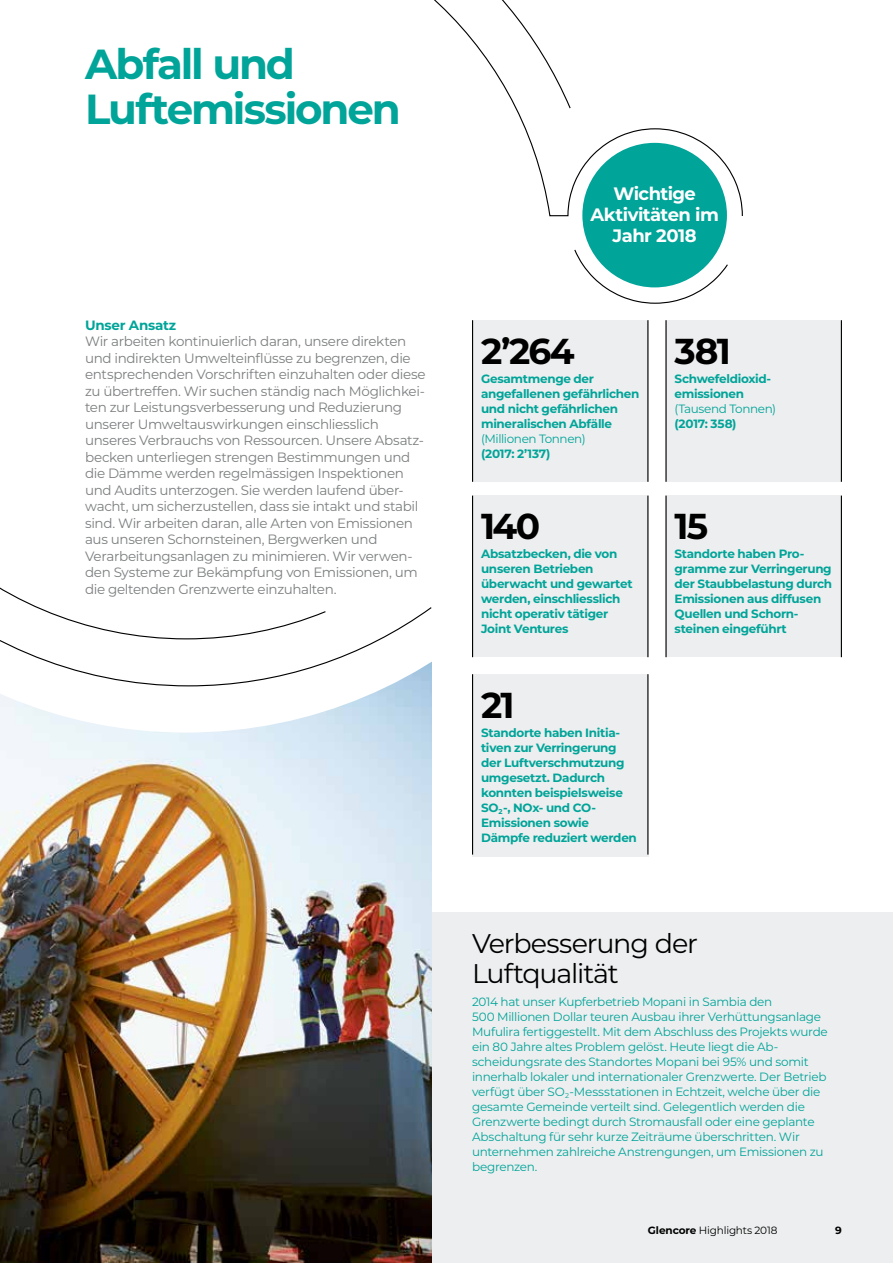
<style>
.page{position:relative;width:893px;height:1263px;background:#fff}
.page>*{position:absolute;margin:0;border:0;box-sizing:border-box;transform-origin:0 0}
.t1{font:700 42px/45px "Montserrat";letter-spacing:-.05em;color:#00a499}
.t2{font:700 36px "Montserrat";letter-spacing:-.045em;color:#000}
.t3{font:27px/30px "Montserrat";letter-spacing:-.04em;color:#000}
.t4{font:700 18px/21px "Montserrat";letter-spacing:-.03em;color:#fff;text-align:center}
.t5{font:13.5px/16.5px "Montserrat";letter-spacing:-.025em;color:#7b7e7f}
.t6{font:700 13.5px "Montserrat";letter-spacing:-.015em;color:#00a499}
.t7{font:12px/15px "Montserrat";letter-spacing:-.02em;color:#00a499}
.t8{font:700 12px/15px "Montserrat";letter-spacing:-.025em;color:#00a499}
.t9{font:10.5px "Montserrat";letter-spacing:-.02em;color:#000}
.t10{font:700 10.5px "Montserrat";color:#000}
.s1{font-weight:700}
</style>
<div class="page">
<div style="left:431px;top:912px;width:462px;height:351px;background:#edeeef"></div>
<img style="left:0;top:733px;width:431px;height:530px">
<svg style="left:0;top:687px;width:432px;height:46px"></svg>
<svg style="left:0;top:0;width:743px;height:687px"></svg>
<div style="left:582px;top:143px;width:145px;height:144px;background:#00a499;border-radius:50%"></div>
<div style="left:472px;top:320px;width:176px;height:162px;background:#edeeef"></div>
<hr style="left:472px;top:320px;width:1px;height:162px;background:#000">
<hr style="left:647px;top:320px;width:1px;height:162px;background:#000">
<div style="left:472px;top:496px;width:176px;height:161px;background:#edeeef"></div>
<hr style="left:472px;top:496px;width:1px;height:161px;background:#000">
<hr style="left:647px;top:496px;width:1px;height:161px;background:#000">
<div style="left:472px;top:674px;width:176px;height:183px;background:#edeeef"></div>
<hr style="left:472px;top:674px;width:1px;height:180px;background:#000">
<hr style="left:647px;top:674px;width:1px;height:180px;background:#000">
<div style="left:665px;top:320px;width:177px;height:162px;background:#edeeef"></div>
<hr style="left:665px;top:320px;width:2px;height:162px;background:#000">
<hr style="left:841px;top:320px;width:1px;height:162px;background:#000">
<div style="left:665px;top:496px;width:177px;height:161px;background:#edeeef"></div>
<hr style="left:665px;top:496px;width:2px;height:161px;background:#000">
<hr style="left:841px;top:496px;width:1px;height:161px;background:#000">
<h1 class="t1" style="left:85px;top:39px;width:317px">Abfall und<br>Luftemissionen</h1>
<p class="t6" style="left:85px;top:315px;width:93px">Unser Ansatz</p>
<p class="t5" style="left:85px;top:333px;width:342px">Wir arbeiten kontinuierlich daran, unsere direkten und indirekten Umwelteinflüsse zu begrenzen, die entsprechenden Vorschriften einzuhalten oder diese zu übertreffen. Wir suchen ständig nach Möglichkei&shy;ten zur Leistungsverbesserung und Reduzierung unserer Umweltauswirkungen einschliesslich unseres Verbrauchs von Ressourcen. Unsere Absatz&shy;becken unterliegen strengen Bestimmungen und die Dämme werden regelmässigen Inspektionen und Audits unterzogen. Sie werden laufend über&shy;wacht, um sicherzustellen, dass sie intakt und stabil sind. Wir arbeiten daran, alle Arten von Emissionen aus unseren Schornsteinen, Bergwerken und Verarbeitungsanlagen zu minimieren. Wir verwen&shy;den Systeme zur Bekämpfung von Emissionen, um die geltenden Grenzwerte einzuhalten.</p>
<h3 class="t4" style="left:590px;top:183px;width:130px">Wichtige<br>Aktivitäten im<br>Jahr 2018</h3>
<h2 class="t2" style="left:481px;top:325px;width:95px">2’264</h2>
<p class="t8" style="left:481px;top:370px;width:160px">Gesamtmenge der angefallenen gefährlichen und nicht gefährlichen mineralischen Abfälle</p>
<p class="t7" style="left:481px;top:431px;width:106px">(Millionen Tonnen)</p>
<p class="t8" style="left:481px;top:445px;width:71px">(2017: 2’137)</p>
<h2 class="t2" style="left:481px;top:500px;width:61px">140</h2>
<p class="t8" style="left:481px;top:546px;width:153px">Absatzbecken, die von unseren Betrieben überwacht und gewartet werden, einschliesslich nicht operativ tätiger<br>Joint Ventures</p>
<h2 class="t2" style="left:481px;top:679px;width:35px">21</h2>
<p class="t8" style="left:481px;top:724px;width:157px">Standorte haben Initia&shy;tiven zur Verringerung der Luftverschmutzung umgesetzt. Dadurch konnten beispielsweise<br>SO<sub>2</sub>-, NOx- und CO-<br>Emissionen sowie<br>Dämpfe reduziert werden</p>
<h2 class="t2" style="left:674px;top:325px;width:58px">381</h2>
<p class="t8" style="left:674px;top:370px;width:97px">Schwefeldioxid&shy;emissionen</p>
<p class="t7" style="left:674px;top:401px;width:103px">(Tausend Tonnen)</p>
<p class="t8" style="left:674px;top:415px;width:64px">(2017: 358)</p>
<h2 class="t2" style="left:674px;top:500px;width:35px">15</h2>
<p class="t8" style="left:674px;top:546px;width:159px">Standorte haben Pro-- gramme zur Verringerung der Staubbelastung durch<br>Emissionen aus diffusen<br>Quellen und Schorn&shy;steinen eingeführt</p>
<h3 class="t3" style="left:472px;top:928px;width:228px">Verbesserung der<br>Luftqualität</h3>
<p class="t7" style="left:472px;top:993px;width:357px">2014 hat unser Kupferbetrieb Mopani in Sambia den<br>500 Millionen Dollar teuren Ausbau ihrer Verhüttungsanlage Mufulira fertiggestellt. Mit dem Abschluss des Projekts wurde ein 80 Jahre altes Problem gelöst. Heute liegt die Ab&shy;scheidungsrate des Standortes Mopani bei 95% und somit innerhalb lokaler und internationaler Grenzwerte. Der Betrieb verfügt über SO<sub>2</sub>-Messstationen in Echtzeit, welche über die gesamte Gemeinde verteilt sind. Gelegentlich werden die Grenzwerte bedingt durch Stromausfall oder eine geplante Abschaltung für sehr kurze Zeiträume überschritten. Wir unternehmen zahlreiche Anstrengungen, um Emissionen zu begrenzen.</p>
<p class="t9" style="left:648px;top:1223px;width:131px"><span class="s1">Glencore</span> Highlights 2018</p>
<p class="t10" style="left:835px;top:1222px;width:8px">9</p>
</div>
